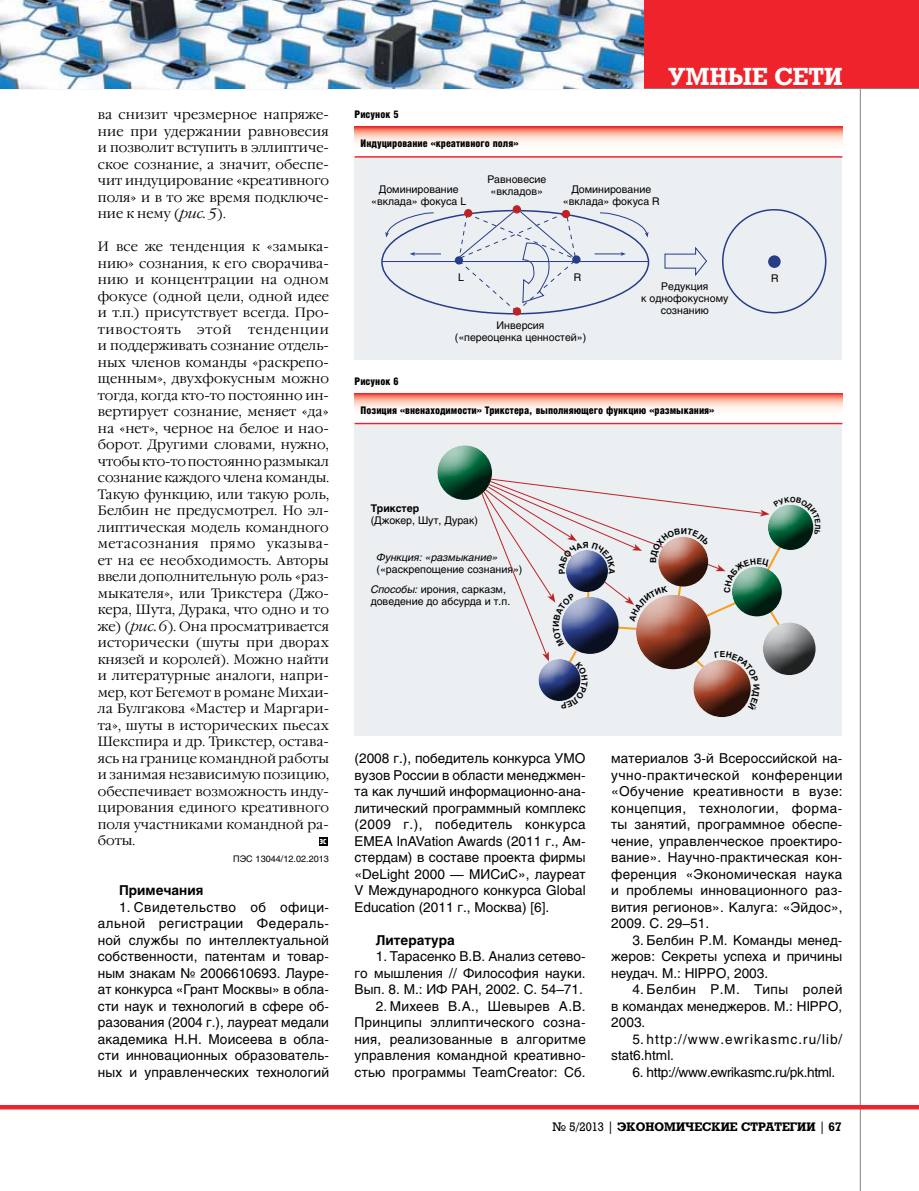
<style>
.page{position:relative;width:919px;height:1191px;background:#fff}
.page>*{position:absolute;margin:0;border:0;box-sizing:border-box;transform-origin:0 0}
.t1{font:700 24px "Rodeo";letter-spacing:.01em;color:#fff}
.t2{font:13.5px/16.5px "Helios";letter-spacing:.01em;color:#000;text-align:justify}
.t3{font:300 13.5px/16.5px "Garamond C";color:#000;text-align:justify}
.t4{font:13.5px/16.5px "Helios";letter-spacing:.075em;color:#000}
.t5{font:13.5px "Helios";letter-spacing:-.025em;color:#000}
.t6{font:700 13.5px "Helios";color:#000}
.t7{font:700 12px "Rodeo";color:#000}
.t8{font:10.5px/12px "Helios";color:#000;text-align:center}
.t9{font:900 10.5px "Helios Cond";color:#000}
.t10{font:italic 10.5px "Helios";color:#000}
.t11{font:700 10.5px "Helios";color:#000}
.t12{font:9px "Helios";color:#000}
.t13{font:9px "Hermes C";color:#fff}
.s1{font-style:italic}
.s2{font-weight:400}
</style>
<div class="page">
<div style="left:642px;top:0;width:276px;height:89px;background:#ee232c"></div>
<hr style="left:859px;top:88px;width:1px;height:1103px;background:#808285">
<hr style="left:0;top:1105px;width:918px;height:4px;background:#ee232c">
<hr style="left:0;top:88px;width:918px;height:1px;background:#808285">
<img style="left:0;top:0;width:643px;height:88px">
<div style="left:319px;top:837px;width:8px;height:8px;background:#000"></div>
<div style="left:354px;top:155px;width:488px;height:204px;background:#ebeff2"></div>
<div style="left:354px;top:422px;width:488px;height:314px;background:#ebeff2"></div>
<svg style="left:354px;top:127px;width:488px;height:30px"></svg>
<svg style="left:354px;top:393px;width:488px;height:31px"></svg>
<hr style="left:355px;top:156px;width:486px;height:2px;background:#ee232c">
<hr style="left:355px;top:423px;width:486px;height:1px;background:#ee232c">
<hr style="left:382px;top:261px;width:266px;height:1px;background:#283d88">
<svg style="left:410px;top:252px;width:31px;height:4px"></svg>
<svg style="left:594px;top:252px;width:31px;height:4px"></svg>
<svg style="left:385px;top:212px;width:49px;height:25px"></svg>
<svg style="left:599px;top:212px;width:49px;height:25px"></svg>
<svg style="left:457px;top:210px;width:119px;height:102px"></svg>
<div style="left:572px;top:255px;width:8px;height:9px;background:#283d88;border-radius:50%"></div>
<div style="left:768px;top:255px;width:12px;height:13px;background:#283d88;border-radius:50%"></div>
<div style="left:455px;top:256px;width:8px;height:8px;background:#283d88;border-radius:50%"></div>
<div style="left:512px;top:205px;width:9px;height:8px;background:#be2225;border-radius:50%"></div>
<div style="left:513px;top:307px;width:8px;height:8px;background:#be2225;border-radius:50%"></div>
<div style="left:722px;top:209px;width:104px;height:104px;border:2px solid #283d88;border-radius:50%"></div>
<svg style="left:664px;top:246px;width:43px;height:30px"></svg>
<div style="left:427px;top:445px;width:74px;height:44px;background:#fff;opacity:.75"></div>
<div style="left:427px;top:448px;width:74px;height:53px;background:#000;opacity:.75"></div>
<div style="left:683px;top:663px;width:76px;height:56px;background:#000;opacity:.75"></div>
<svg style="left:480px;top:478px;width:336px;height:232px"></svg>
<p class="t3" style="left:98px;top:107px;width:233px">ва снизит чрезмерное напряже&shy;ние при удержании равновесия и позволит вступить в эллиптиче&shy;ское сознание, а значит, обеспе&shy;чит индуцирование «креативного поля» и в то же время подключе&shy;ние к нему (<span class="s1">рис. 5</span>).</p>
<p class="t3" style="left:98px;top:239px;width:233px">И все же тенденция к «замыка&shy;нию» сознания, к его сворачива&shy;нию и концентрации на одном фокусе (одной цели, одной идее и т.п.) присутствует всегда. Про&shy;тивостоять этой тенденции и поддерживать сознание отдель&shy;ных членов команды «раскрепо&shy;щенным», двухфокусным можно тогда, когда кто-то постоянно ин&shy;вертирует сознание, меняет «да» на «нет», черное на белое и нао&shy;борот. Другими словами, нужно, чтобы кто-то постоянно размыкал сознание каждого члена команды.<br>Такую функцию, или такую роль, Белбин не предусмотрел. Но эл&shy;липтическая модель командного метасознания прямо указыва&shy;ет на ее необходимость. Авторы ввели дополнительную роль «раз&shy;мыкателя», или Трикстера (Джо&shy;кера, Шута, Дурака, что одно и то же) (<span class="s1">рис. 6</span>). Она просматривается исторически (шуты при дворах князей и королей). Можно найти и литературные аналоги, напри&shy;мер, кот Бегемот в романе Михаи&shy;ла Булгакова «Мастер и Маргари&shy;та», шуты в исторических пьесах Шекспира и др. Трикстер, остава&shy;ясь на границе командной работы и занимая независимую позицию, обеспечивает возможность инду&shy;цирования единого креативного поля участниками командной ра&shy;боты.</p>
<p class="t13" style="left:320px;top:836px;width:8px">эс</p>
<p class="t12" style="left:233px;top:853px;width:97px">ПЭС 13044/12.02.2013</p>
<p class="t6" style="left:119px;top:882px;width:86px">Примечания</p>
<p class="t2" style="left:98px;top:898px;width:233px;text-indent:21px">1. Свидетельство об офици&shy;альной регистрации Федераль&shy;ной службы по интеллектуальной собственности, патентам и товар&shy;ным знакам № 2006610693. Лауре&shy;ат конкурса «Грант Москвы» в обла&shy;сти наук и технологий в сфере об&shy;разования (2004 г.), лауреат медали академика Н.Н. Моисеева в обла&shy;сти инновационных образователь&shy;ных и управленческих технологий</p>
<p class="t9" style="left:354px;top:109px;width:46px">Рисунок 5</p>
<p class="t9" style="left:360px;top:138px;width:159px">Индуцирование «креативного поля»</p>
<p class="t8" style="left:371px;top:183px;width:97px">Доминирование «вклада» фокуса L</p>
<p class="t8" style="left:487px;top:173px;width:60px">Равновесие «вкладов»</p>
<h1 class="t1" style="left:668px;top:62px;width:176px">УМНЫЕ СЕТИ</h1>
<p class="t8" style="left:562px;top:183px;width:98px">Доминирование «вклада» фокуса R</p>
<p class="t8" style="left:458px;top:271px;width:7px">L</p>
<p class="t8" style="left:574px;top:271px;width:9px">R</p>
<p class="t8" style="left:771px;top:273px;width:9px">R</p>
<p class="t8" style="left:641px;top:280px;width:89px">Редукция<br>к однофокусному сознанию</p>
<p class="t9" style="left:354px;top:375px;width:46px">Рисунок 6</p>
<p class="t8" style="left:455px;top:319px;width:133px">Инверсия<br>(«переоценка ценностей»)</p>
<p class="t9" style="left:360px;top:404px;width:355px">Позиция «вненаходимости» Трикстера, выполняющего функцию «размыкания»</p>
<p class="t11" style="left:370px;top:502px;width:50px">Трикстер</p>
<p class="t8" style="left:370px;top:514px;width:109px">(Джокер, Шут, Дурак)</p>
<p class="t10" style="left:376px;top:551px;width:123px">Функция: «размыкание»</p>
<p class="t8" style="left:370px;top:559px;width:153px;line-height:20.4px;text-align:left;text-indent:6px">(«раскрепощение сознания»)<br><span class="s1">Способы:</span> ирония, сарказм,</p>
<p class="t8" style="left:370px;top:595px;width:141px">доведение до абсурда и т.п.</p>
<p class="t2" style="left:354px;top:750px;width:233px">(2008 г.), победитель конкурса УМО вузов России в области менеджмен&shy;та как лучший информационно-ана&shy;литический программный комплекс (2009 г.), победитель конкурса EMEA InAVation Awards (2011 г., Ам&shy;стердам) в составе проекта фирмы «DeLight 2000 — МИСиС», лауреат V Международного конкурса Global Education (2011 г., Москва) [6].</p>
<p class="t6" style="left:376px;top:932px;width:81px">Литература</p>
<p class="t2" style="left:354px;top:948px;width:233px;text-indent:21px">1. Тарасенко В.В. Анализ сетево&shy;го мышления // Философия науки.<br>Вып. 8. М.: ИФ РАН, 2002. С. 54–71.</p>
<p class="t2" style="left:354px;top:997px;width:233px;text-indent:21px">2. Михеев В.А., Шевырев А.В.<br>Принципы эллиптического созна&shy;ния, реализованные в алгоритме управления командной креативно&shy;стью программы TeamCreator: Cб.</p>
<p class="t2" style="left:611px;top:750px;width:233px">материалов 3-й Всероссийской на&shy;учно-практической конференции «Обучение креативности в вузе: концепция, технологии, форма&shy;ты занятий, программное обеспе&shy;чение, управленческое проектиро&shy;вание». Научно-практическая кон&shy;ференция «Экономическая наука и проблемы инновационного раз&shy;вития регионов». Калуга: «Эйдос», 2009. С. 29–51.</p>
<p class="t2" style="left:611px;top:931px;width:233px;text-indent:21px">3. Белбин Р.М. Команды менед&shy;жеров: Секреты успеха и причины неудач. М.: HIPPO, 2003.</p>
<p class="t2" style="left:611px;top:981px;width:233px;text-indent:21px">4. Белбин Р.М. Типы ролей в командах менеджеров. М.: HIPPO, 2003.</p>
<p class="t4" style="left:611px;top:1030px;width:232px;text-indent:21px">5. http://www.ewrikasmc.ru/lib/ stat6.html.</p>
<p class="t5" style="left:632px;top:1064px;width:204px">6. http://www.ewrikasmc.ru/pk.html.</p>
<p class="t7" style="left:552px;top:1119px;width:290px"><span class="s2">№ 5/2013 |</span> ЭКОНОМИЧЕСКИЕ СТРАТЕГИИ <span class="s2">|</span> 67</p>
</div>
